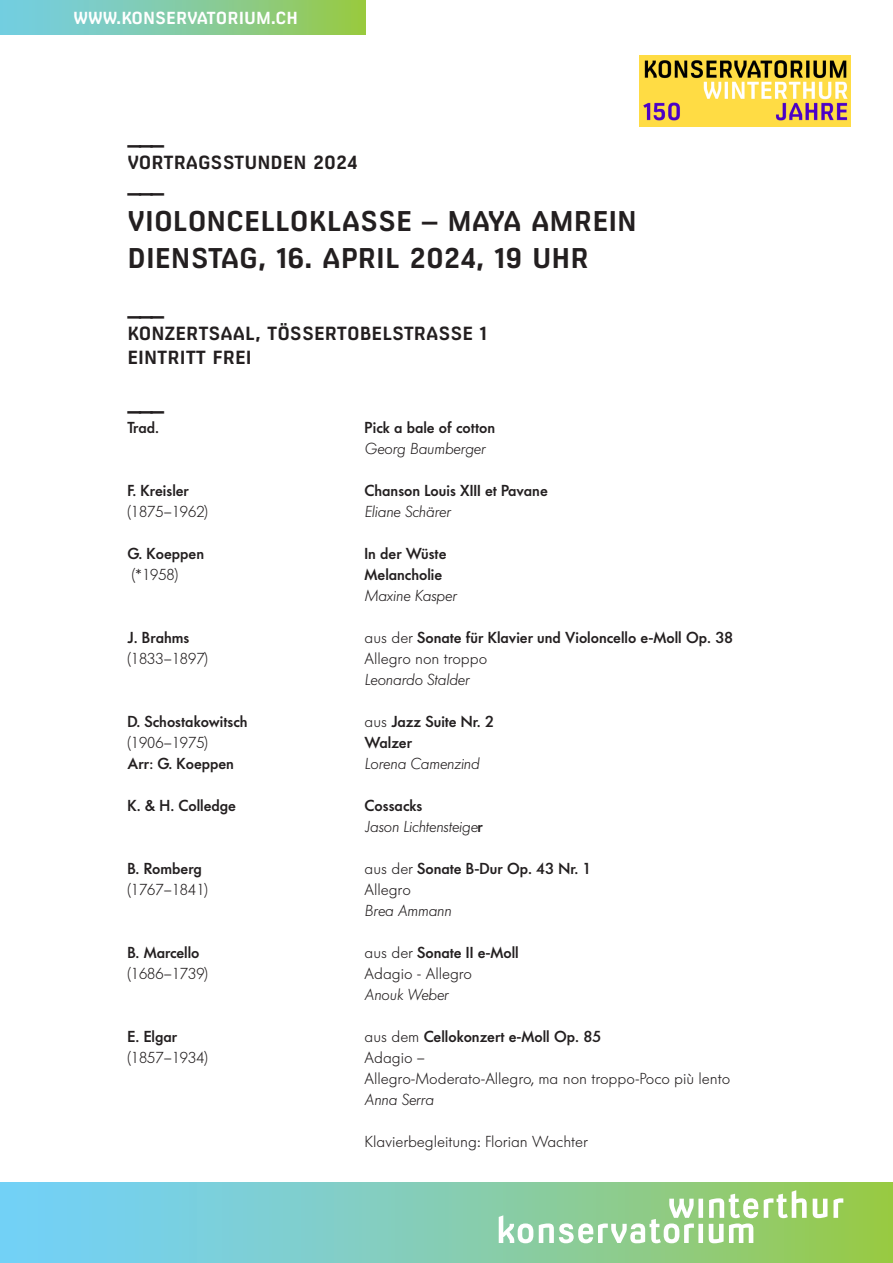
<style>
.page{position:relative;width:893px;height:1263px;background:#fff}
.page>*{position:absolute;margin:0;border:0;box-sizing:border-box;transform-origin:0 0}
.t1{font:700 27px "Milibus Rg";color:#231f20}
.Strich{font:700 22.5px "Milibus Rg";color:#231f20}
.Titel_klein{font:700 18px/24px "Milibus Rg";color:#231f20}
.t2{font:700 16.5px "Milibus Rg";color:#fff}
.Schüler_in{font:500 15.75px "Futura BQ";color:#231f20}
.Schüler_in-2{font:300 15.75px "Futura BQ";color:#231f20}
.Schüler_in-3{font:italic 300 15.75px "Futura BQ";color:#231f20}
.s1{font-weight:300}
.s2{font-weight:500;font-style:normal}
</style>
<div class="page">
<img style="left:640px;top:55px;width:210px;height:71px">
<div style="left:0;top:0;width:365px;height:34px;background:linear-gradient(to right,#72ceef,#98c94b)"></div>
<svg style="left:0;top:1182px;width:893px;height:81px;background:#82cdba"></svg>
<svg style="left:499px;top:1190px;width:344px;height:53px"></svg>
<p class="t2" style="left:74px;top:8px;width:226px">WWW.KONSERVATORIUM.CH</p>
<p class="Strich" style="left:128px;top:123px;width:38px">___</p>
<p class="Titel_klein" style="left:128px;top:151px;width:231px">VORTRAGSSTUNDEN 2024</p>
<p class="Strich" style="left:128px;top:171px;width:38px">___</p>
<p class="t1" style="left:128px;top:205px;width:511px">VIOLONCELLOKLASSE – MAYA AMREIN</p>
<p class="t1" style="left:128px;top:242px;width:463px">DIENSTAG, 16. APRIL 2024, 19 UHR</p>
<p class="Strich" style="left:128px;top:294px;width:38px">___</p>
<p class="Titel_klein" style="left:128px;top:322px;width:361px">KONZERTSAAL, TÖSSERTOBELSTRASSE 1<br>EINTRITT FREI</p>
<p class="Strich" style="left:128px;top:389px;width:38px">___</p>
<p class="Schüler_in" style="left:128px;top:417px;width:33px">Trad.</p>
<p class="Schüler_in" style="left:365px;top:417px;width:132px">Pick a bale of cotton</p>
<p class="Schüler_in-3" style="left:365px;top:438px;width:122px">Georg Baumberger</p>
<p class="Schüler_in" style="left:128px;top:480px;width:63px">F. Kreisler</p>
<p class="Schüler_in" style="left:365px;top:480px;width:185px">Chanson Louis XIII et Pavane</p>
<p class="Schüler_in-2" style="left:128px;top:501px;width:82px">(1875–1962)</p>
<p class="Schüler_in-3" style="left:365px;top:501px;width:88px">Eliane Schärer</p>
<p class="Schüler_in" style="left:128px;top:543px;width:78px">G. Koeppen</p>
<p class="Schüler_in" style="left:365px;top:543px;width:83px">In der Wüste</p>
<p class="Schüler_in-2" style="left:132px;top:564px;width:48px">(*1958)</p>
<p class="Schüler_in" style="left:365px;top:564px;width:79px">Melancholie</p>
<p class="Schüler_in-3" style="left:365px;top:585px;width:94px">Maxine Kasper</p>
<p class="Schüler_in" style="left:128px;top:627px;width:63px">J. Brahms</p>
<p class="Schüler_in" style="left:365px;top:627px;width:370px"><span class="s1">aus der</span> Sonate für Klavier und Violoncello e-Moll Op. 38</p>
<p class="Schüler_in-2" style="left:128px;top:648px;width:82px">(1833–1897)</p>
<p class="Schüler_in-2" style="left:365px;top:648px;width:124px">Allegro non troppo</p>
<p class="Schüler_in-3" style="left:365px;top:669px;width:106px">Leonardo Stalder</p>
<p class="Schüler_in" style="left:128px;top:711px;width:121px">D. Schostakowitsch</p>
<p class="Schüler_in" style="left:365px;top:711px;width:131px"><span class="s1">aus</span> Jazz Suite Nr. 2</p>
<p class="Schüler_in-2" style="left:128px;top:732px;width:82px">(1906–1975)</p>
<p class="Schüler_in" style="left:365px;top:732px;width:49px">Walzer</p>
<p class="Schüler_in" style="left:128px;top:753px;width:108px">Arr: G. Koeppen</p>
<p class="Schüler_in-3" style="left:365px;top:753px;width:116px">Lorena Camenzind</p>
<p class="Schüler_in" style="left:128px;top:795px;width:110px">K. &amp; H. Colledge</p>
<p class="Schüler_in" style="left:365px;top:795px;width:59px">Cossacks</p>
<p class="Schüler_in-3" style="left:365px;top:816px;width:120px">Jason Lichtensteige<span class="s2">r</span></p>
<p class="Schüler_in" style="left:128px;top:858px;width:76px">B. Romberg</p>
<p class="Schüler_in" style="left:365px;top:858px;width:229px"><span class="s1">aus der</span> Sonate B-Dur Op. 43 Nr. 1</p>
<p class="Schüler_in-2" style="left:128px;top:879px;width:82px">(1767–1841)</p>
<p class="Schüler_in-2" style="left:365px;top:879px;width:48px">Allegro</p>
<p class="Schüler_in-3" style="left:365px;top:900px;width:88px">Brea Ammann</p>
<p class="Schüler_in" style="left:128px;top:942px;width:74px">B. Marcello</p>
<p class="Schüler_in" style="left:365px;top:942px;width:156px"><span class="s1">aus der</span> Sonate II e-Moll</p>
<p class="Schüler_in-2" style="left:128px;top:963px;width:82px">(1686–1739)</p>
<p class="Schüler_in-2" style="left:365px;top:963px;width:109px">Adagio - Allegro</p>
<p class="Schüler_in-3" style="left:365px;top:984px;width:85px">Anouk Weber</p>
<p class="Schüler_in" style="left:128px;top:1026px;width:51px">E. Elgar</p>
<p class="Schüler_in" style="left:365px;top:1026px;width:238px"><span class="s1">aus dem</span> Cellokonzert e-Moll Op. 85</p>
<p class="Schüler_in-2" style="left:128px;top:1047px;width:82px">(1857–1934)</p>
<p class="Schüler_in-2" style="left:365px;top:1047px;width:62px">Adagio –</p>
<p class="Schüler_in-2" style="left:365px;top:1068px;width:367px">Allegro-Moderato-Allegro, ma non troppo-Poco più lento</p>
<p class="Schüler_in-3" style="left:365px;top:1089px;width:71px">Anna Serra</p>
<p class="Schüler_in-2" style="left:365px;top:1131px;width:225px">Klavierbegleitung: Florian Wachter</p>
</div>
